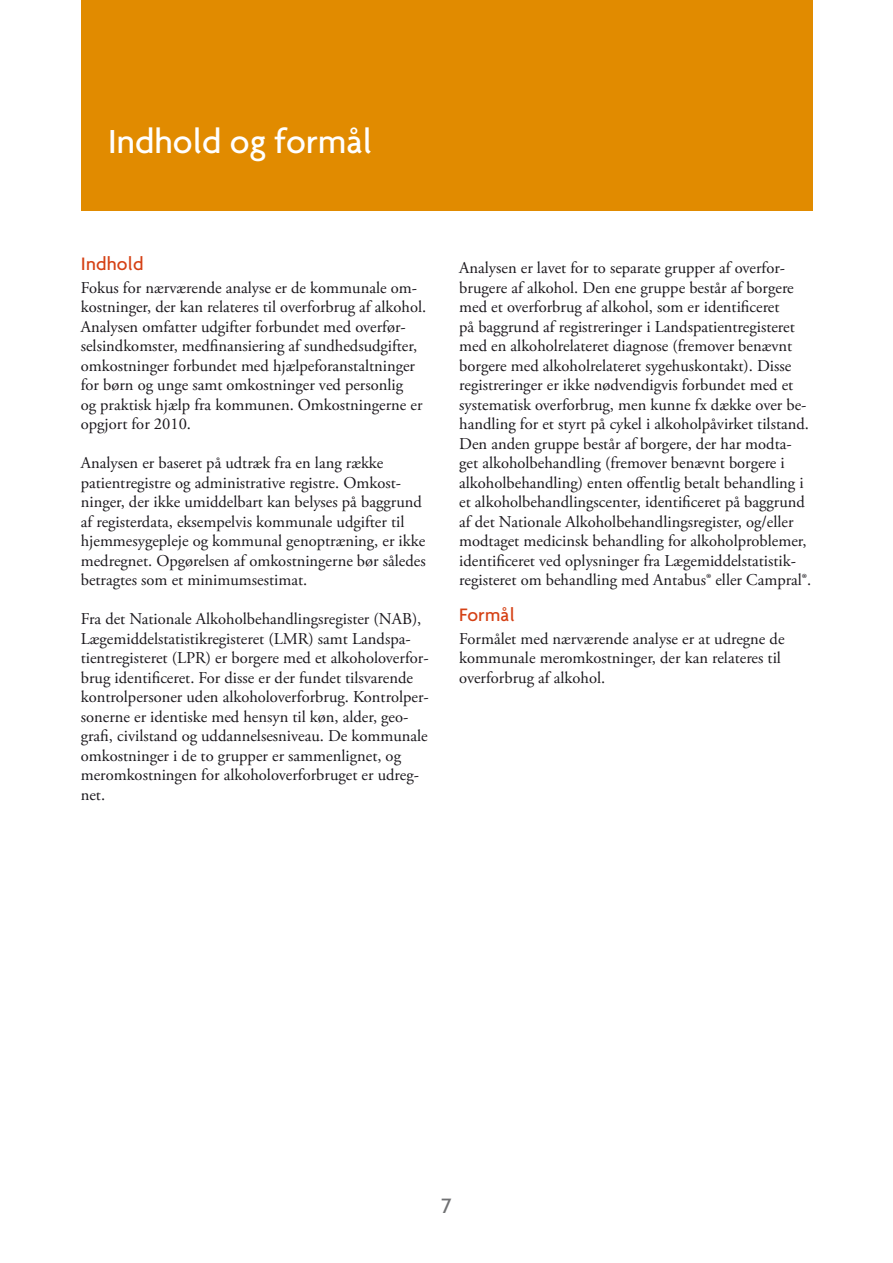
<style>
.page{position:relative;width:893px;height:1263px;background:#fff}
.page>*{position:absolute;margin:0;border:0;box-sizing:border-box;transform-origin:0 0}
.Kapitel{font:500 36px "Agenda";color:#fff}
.t1{font:500 22.5px "Agenda";color:#707173}
.Rubrik_2{font:500 19.5px "Agenda";letter-spacing:.01em;color:#d54115}
.Brødtext{font:16.5px/19.5px "Adobe Garamond Pro";color:#1a171c}
</style>
<div class="page">
<div style="left:81px;top:0;width:731px;height:210px;background:#e18b00"></div>
<p class="Kapitel" style="left:108px;top:119px;width:266px">Indhold og formål</p>
<p class="Rubrik_2" style="left:81px;top:252px;width:64px">Indhold</p>
<p class="Brødtext" style="left:81px;top:278px;width:347px">Fokus for nærværende analyse er de kommunale om&shy;kostninger, der kan relateres til overforbrug af alkohol.<br>Analysen omfatter udgifter forbundet med overfør&shy;selsindkomster, medfinansiering af sundhedsudgifter, omkostninger forbundet med hjælpeforanstaltninger for børn og unge samt omkostninger ved personlig<br>og praktisk hjælp fra kommunen. Omkostningerne er opgjort for 2010.</p>
<p class="Brødtext" style="left:81px;top:454px;width:346px">Analysen er baseret på udtræk fra en lang række patientregistre og administrative registre. Omkost&shy;ninger, der ikke umiddelbart kan belyses på baggrund af registerdata, eksempelvis kommunale udgifter til hjemmesygepleje og kommunal genoptræning, er ikke medregnet. Opgørelsen af omkostningerne bør således betragtes som et minimumsestimat.</p>
<p class="Brødtext" style="left:81px;top:610px;width:350px">Fra det Nationale Alkoholbehandlingsregister (NAB), Lægemiddelstatistikregisteret (LMR) samt Landspa&shy;tientregisteret (LPR) er borgere med et alkoholoverfor&shy;brug identificeret. For disse er der fundet tilsvarende kontrolpersoner uden alkoholoverforbrug. Kontrolper&shy;sonerne er identiske med hensyn til køn, alder, geo&shy;grafi, civilstand og uddannelsesniveau. De kommunale omkostninger i de to grupper er sammenlignet, og meromkostningen for alkoholoverforbruget er udreg&shy;net.</p>
<p class="Brødtext" style="left:459px;top:259px;width:354px">Analysen er lavet for to separate grupper af overfor&shy;brugere af alkohol. Den ene gruppe består af borgere med et overforbrug af alkohol, som er identificeret<br>på baggrund af registreringer i Landspatientregisteret med en alkoholrelateret diagnose (fremover benævnt borgere med alkoholrelateret sygehuskontakt). Disse registreringer er ikke nødvendigvis forbundet med et systematisk overforbrug, men kunne fx dække over be&shy;handling for et styrt på cykel i alkoholpåvirket tilstand.<br>Den anden gruppe består af borgere, der har modta&shy;get alkoholbehandling (fremover benævnt borgere i alkoholbehandling) enten offentlig betalt behandling i et alkoholbehandlingscenter, identificeret på baggrund af det Nationale Alkoholbehandlingsregister, og/eller modtaget medicinsk behandling for alkoholproblemer, identificeret ved oplysninger fra Lægemiddelstatistik&shy;registeret om behandling med Antabus® eller Campral®.</p>
<p class="Rubrik_2" style="left:459px;top:603px;width:57px">Formål</p>
<p class="Brødtext" style="left:459px;top:629px;width:327px">Formålet med nærværende analyse er at udregne de kommunale meromkostninger, der kan relateres til overforbrug af alkohol.</p>
<h2 class="t1" style="left:441px;top:1192px;width:12px">7</h2>
</div>
